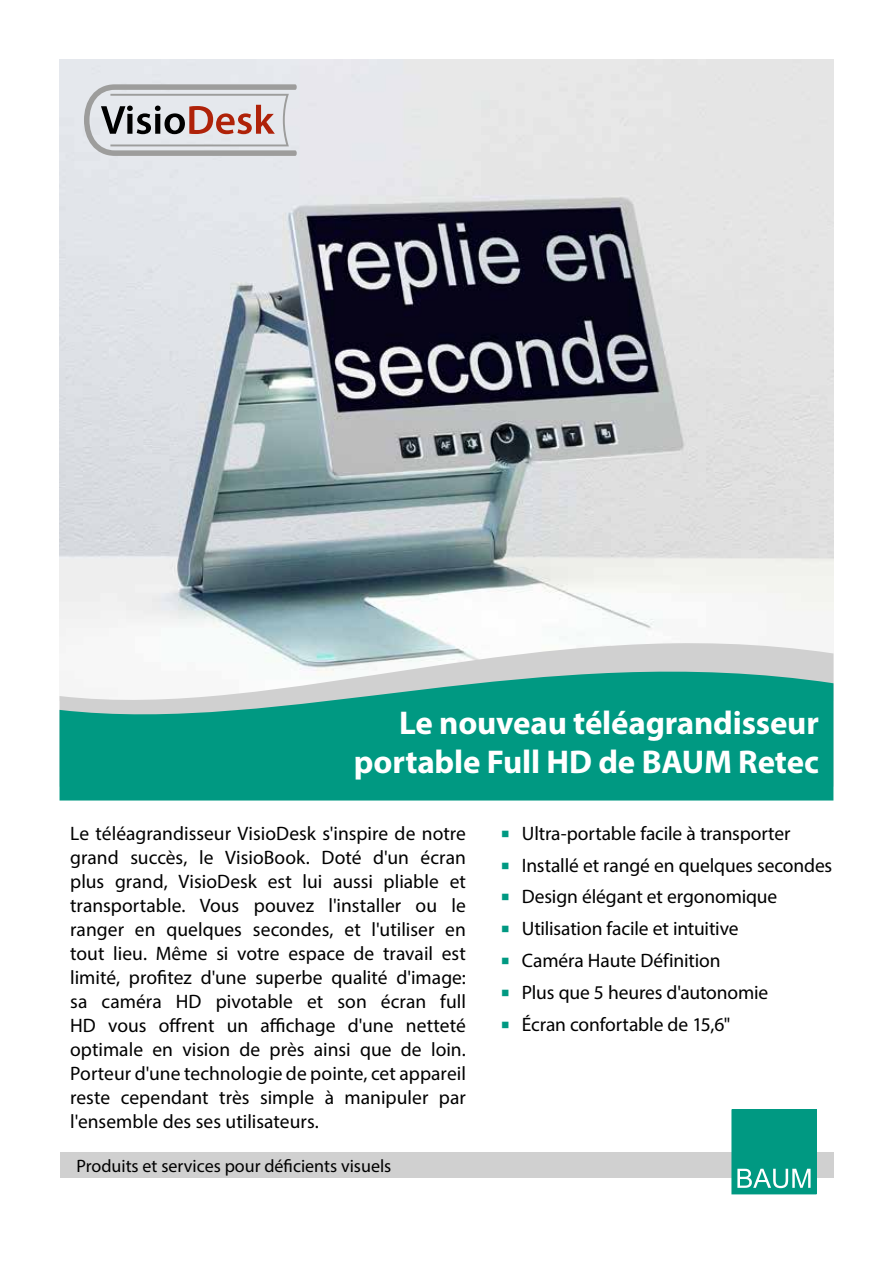
<style>
.page{position:relative;width:893px;height:1263px;background:#fff}
.page>*{position:absolute;margin:0;border:0;box-sizing:border-box;transform-origin:0 0}
.t1{font:700 33px/39.6px "Myriad Pro";letter-spacing:-.005em;color:#fff;text-align:right}
.t2{font:19.5px/24px "Myriad Pro";letter-spacing:-.005em;color:#000;text-align:justify}
.t3{font:18px "Myriad Pro";color:#000}
</style>
<div class="page">
<div style="left:60px;top:1152px;width:773px;height:26px;background:#d0d0d0"></div>
<div style="left:732px;top:1110px;width:84px;height:84px;background:#009982"></div>
<svg style="left:737px;top:1169px;width:73px;height:19px"></svg>
<img style="left:60px;top:60px;width:773px;height:550px">
<svg style="left:60px;top:610px;width:773px;height:29px;fill:#f6f7f7"></svg>
<svg style="left:60px;top:639px;width:773px;height:161px;background:#48b0a1"></svg>
<svg style="left:84px;top:84px;width:213px;height:72px;background:#c3bdbe"></svg>
<h1 class="t1" style="left:354px;top:702px;width:467px">Le nouveau téléagrandisseur portable Full HD de BAUM Retec</h1>
<p class="t2" style="left:70px;top:821px;width:397px">Le téléagrandisseur VisioDesk s'inspire de notre grand succès, le VisioBook. Doté d'un écran plus grand, VisioDesk est lui aussi pliable et transportable. Vous pouvez l'installer ou le ranger en quelques secondes, et l'utiliser en tout lieu. Même si votre espace de travail est limité, profitez d'une superbe qualité d'image: sa caméra HD pivotable et son écran full HD vous offrent un affichage d'une netteté optimale en vision de près ainsi que de loin.<br>Porteur d'une technologie de pointe, cet appareil reste cependant très simple à manipuler par l'ensemble des ses utilisateurs.</p>
<p class="t2" style="left:522px;top:817px;width:312px;line-height:32px;text-align:left">Ultra-portable facile à transporter<br>Installé et rangé en quelques secondes<br>Design élégant et ergonomique<br>Utilisation facile et intuitive<br>Caméra Haute Définition<br>Plus que 5 heures d'autonomie<br>Écran confortable de 15,6"</p>
<p class="t3" style="left:77px;top:1155px;width:316px">Produits et services pour déficients visuels</p>
</div>
